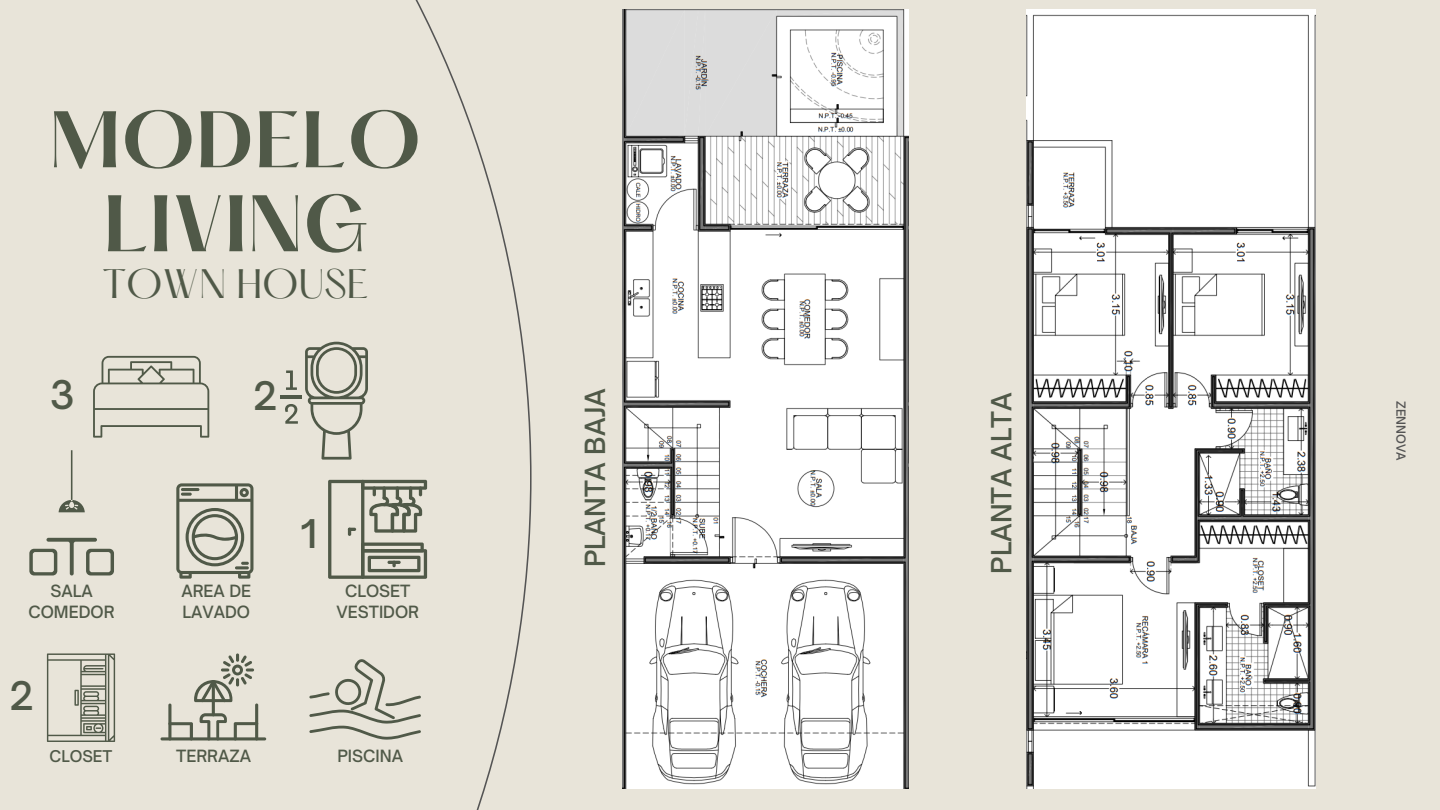
<style>
.page{position:relative;width:1440px;height:810px;background:#e8e4d9}
.page>*{position:absolute;margin:0;border:0;box-sizing:border-box;transform-origin:0 0}
.t1{font:600 70px "Hatton";color:#505948}
.t2{font:500 37.8px "Open Sauce One";color:#505948}
.t3{font:500 37.7px "Open Sauce One";color:#505948}
.t4{font:36px "Hatton";color:#505948}
.t5{font:500 26.6px "Open Sauce One";color:#505948}
.t6{font:500 16.2px/21.6px "Open Sauce One";color:#505948}
.t7{font:500 15.5px "Open Sauce One";color:#505948}
.t8{font:500 12px "Open Sauce One";color:#545454}
</style>
<div class="page">
<svg style="left:32px;top:0;width:499px;height:810px"></svg>
<svg style="left:93px;top:356px;width:116px;height:82px"></svg>
<svg style="left:305px;top:342px;width:63px;height:117px"></svg>
<svg style="left:176px;top:483px;width:77px;height:96px"></svg>
<svg style="left:328px;top:480px;width:99px;height:99px"></svg>
<svg style="left:309px;top:658px;width:112px;height:82px"></svg>
<svg style="left:29px;top:450px;width:85px;height:125px"></svg>
<hr style="left:281px;top:395px;width:21px;height:4px;background:#505948">
<svg style="left:286px;top:371px;width:11px;height:19px"></svg>
<svg style="left:285px;top:404px;width:13px;height:20px"></svg>
<hr style="left:161px;top:737px;width:105px;height:3px;background:#505948;border-radius:2px">
<svg style="left:168px;top:653px;width:90px;height:85px"></svg>
<svg style="left:47px;top:653px;width:68px;height:89px"></svg>
<img style="left:623px;top:10px;width:286px;height:778px">
<img style="left:1027px;top:10px;width:288px;height:778px">
<p class="t1" style="left:49px;top:107px;width:374px">MODELO</p>
<p class="t1" style="left:103px;top:191px;width:266px">LIVING</p>
<p class="t4" style="left:102px;top:267px;width:268px">TOWN HOUSE</p>
<p class="t2" style="left:50px;top:371px;width:27px">3</p>
<p class="t3" style="left:253px;top:372px;width:26px">2</p>
<p class="t2" style="left:300px;top:510px;width:18px">1</p>
<p class="t6" style="left:50px;top:580px;width:44px">SALA</p>
<p class="t6" style="left:29px;top:601px;width:88px">COMEDOR</p>
<p class="t2" style="left:9px;top:672px;width:26px">2</p>
<p class="t6" style="left:181px;top:580px;width:71px">AREA DE<br>LAVADO</p>
<p class="t6" style="left:345px;top:580px;width:67px">CLOSET</p>
<p class="t6" style="left:336px;top:601px;width:84px">VESTIDOR</p>
<p class="t7" style="left:50px;top:747px;width:64px">CLOSET</p>
<p class="t6" style="left:176px;top:745px;width:76px">TERRAZA</p>
<p class="t6" style="left:337px;top:745px;width:67px">PISCINA</p>
<p class="t5" style="left:578px;top:567px;width:181px;rotate:-90deg">PLANTA BAJA</p>
<p class="t5" style="left:985px;top:574px;width:183px;rotate:-90deg">PLANTA ALTA</p>
<p class="t8" style="left:1409px;top:401px;width:61px;rotate:90deg">ZENNOVA</p>
</div>
